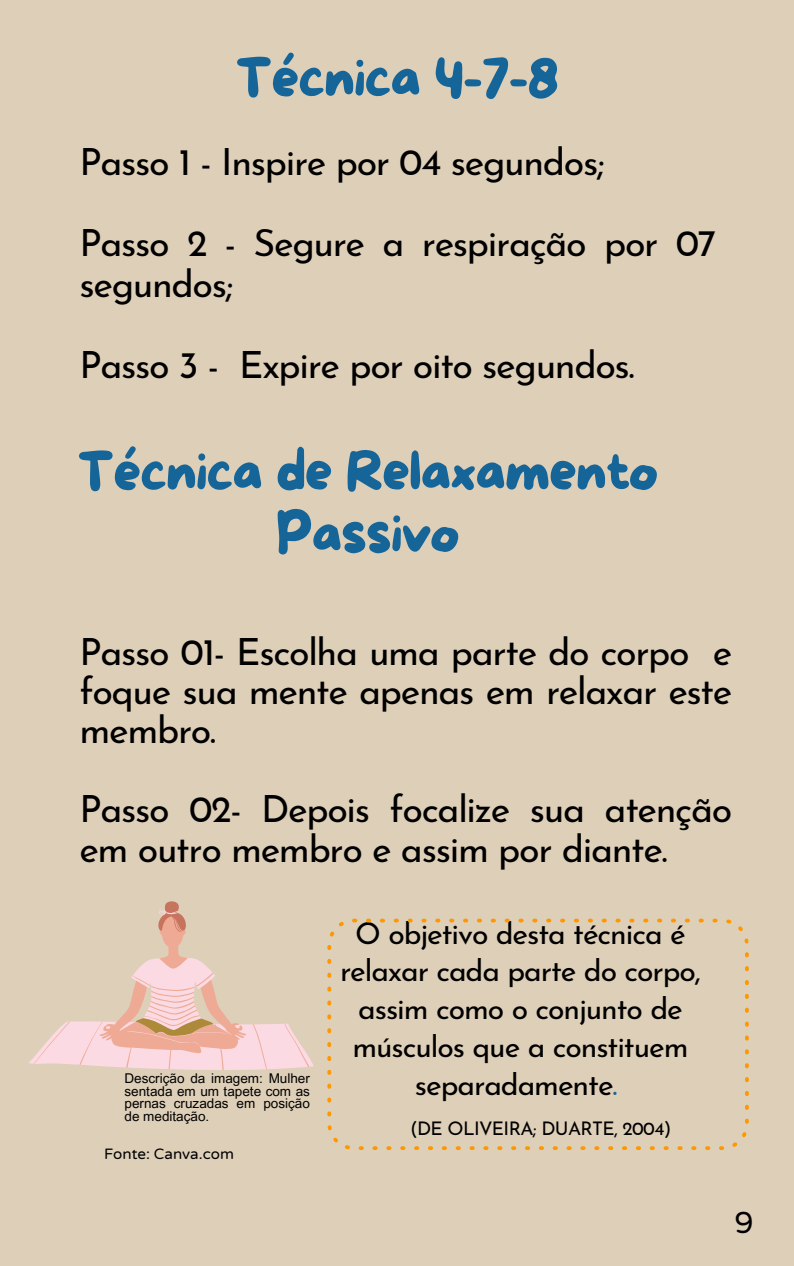
<style>
.page{position:relative;width:794px;height:1266px;background:#fff}
.page>*{position:absolute;margin:0;border:0;box-sizing:border-box;transform-origin:0 0}
.t1{font:56.32px "More Sugar";letter-spacing:-.035em;color:#166599}
.t2{font:37.58px/39.4px "Josefin Sans";letter-spacing:-.035em;color:#000}
.t3{font:30.6px "Varela Round";color:#000}
.t4{font:30.08px/37.7px "Josefin Sans";letter-spacing:-.035em;color:#000;text-align:center}
.t5{font:18.75px "Josefin Sans";letter-spacing:-.035em;color:#000}
.t6{font:15.15px "Varela Round";color:#000}
.t7{font:13.5px/13px "Arial MT Pro";color:#000;text-align:justify}
.s1{color:#166599}
</style>
<div class="page">
<div style="left:0;top:0;width:793px;height:1266px;background:#decfb8"></div>
<svg style="left:28px;top:1021px;width:286px;height:49px;fill:#fcdae3"></svg>
<svg style="left:34px;top:1021px;width:36px;height:43px"></svg>
<svg style="left:284px;top:1023px;width:25px;height:44px"></svg>
<svg style="left:252px;top:1024px;width:15px;height:45px"></svg>
<svg style="left:79px;top:901px;width:167px;height:169px"></svg>
<svg style="left:327px;top:918px;width:421px;height:232px"></svg>
<p class="t1" style="left:235px;top:47px;width:325px">Técnica 4-7-8</p>
<p class="t2" style="left:79px;top:146px;width:526px">Passo 1 - Inspire por 04 segundos;</p>
<p class="t2" style="left:79px;top:227px;width:638px;line-height:40.5px">Passo 2 - Segure a respiração por 07 segundos;</p>
<p class="t2" style="left:79px;top:349px;width:556px">Passo 3 - Expire por oito segundos.</p>
<p class="t1" style="left:77px;top:441px;width:582px">Técnica de Relaxamento</p>
<p class="t1" style="left:275px;top:503px;width:185px">Passivo</p>
<p class="t2" style="left:79px;top:635px;width:654px;text-align:justify">Passo 01- Escolha uma parte do corpo e foque sua mente apenas em relaxar este membro.</p>
<p class="t2" style="left:79px;top:793px;width:654px">Passo 02- Depois focalize sua atenção em outro membro e assim por diante.</p>
<p class="t7" style="left:124px;top:1073px;width:187px">Descrição da imagem: Mulher sentada em um tapete com as pernas cruzadas em posição de meditação.</p>
<p class="t6" style="left:104px;top:1145px;width:131px">Fonte: Canva.com</p>
<p class="t4" style="left:340px;top:917px;width:362px">O objetivo desta técnica é relaxar cada parte do corpo, assim como o conjunto de músculos que a constituem separadamente<span class="s1">.</span></p>
<p class="t5" style="left:410px;top:1121px;width:262px">(DE OLIVEIRA; DUARTE, 2004)</p>
<p class="t3" style="left:734px;top:1204px;width:21px">9</p>
</div>
